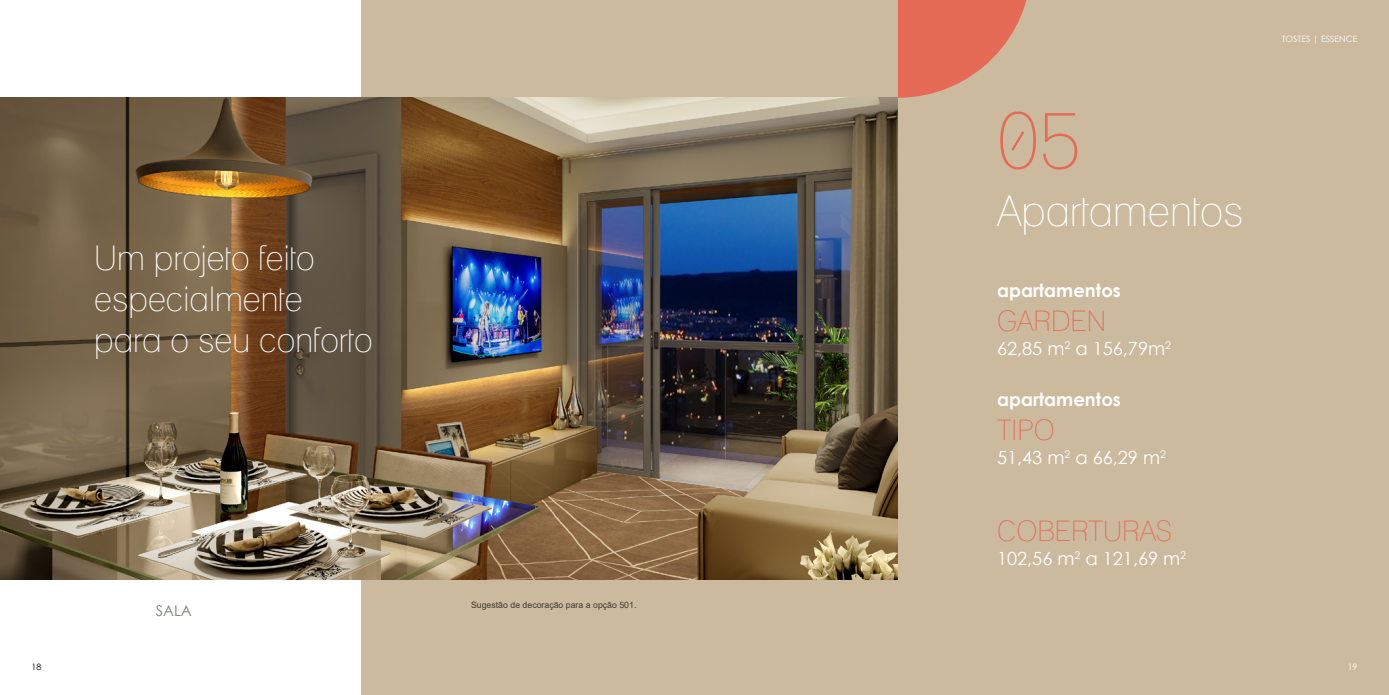
<style>
.page{position:relative;width:1389px;height:695px;background:#fff}
.page>*{position:absolute;margin:0;border:0;box-sizing:border-box;transform-origin:0 0}
.t1{font:condensed 80.76px "Lane";color:#e56b57}
.t2{font:condensed 42.35px "Lane";color:#fff}
.t3{font:condensed 34.12px/40.9px "Lane";color:#fff}
.t4{font:condensed 28.35px "Lane";color:#e56b57}
.t5{font:18.2px "Century Gothic";color:#fff}
.t6{font:700 18.2px "Century Gothic";color:#fff}
.t7{font:14.88px "Century Gothic";color:#7b837b}
.t8{font:8.75px "Arial";color:#000}
.t9{font:8.75px "Century Gothic";color:#fff}
.t10{font:8.75px "Century Gothic";color:#000}
</style>
<div class="page">
<div style="left:362px;top:0;width:1027px;height:694px;background:#ccba9e"></div>
<img style="left:0;top:98px;width:898px;height:481px">
<svg style="left:898px;top:0;width:129px;height:98px"></svg>
<h3 class="t3" style="left:94px;top:237px;width:280px">Um projeto feito especialmente para o seu conforto</h3>
<p class="t7" style="left:156px;top:599px;width:38px">SALA</p>
<p class="t8" style="left:471px;top:598px;width:167px">Sugestão de decoração para a opção 501.</p>
<h1 class="t1" style="left:997px;top:90px;width:86px">05</h1>
<h2 class="t2" style="left:997px;top:185px;width:248px">Apartamentos</h2>
<p class="t6" style="left:997px;top:276px;width:125px">apartamentos</p>
<h3 class="t4" style="left:997px;top:303px;width:110px">GARDEN</h3>
<p class="t5" style="left:997px;top:335px;width:175px">62,85 m<sup>2</sup> a 156,79m<sup>2</sup></p>
<p class="t6" style="left:997px;top:385px;width:125px">apartamentos</p>
<h3 class="t4" style="left:997px;top:412px;width:59px">TIPO</h3>
<p class="t5" style="left:997px;top:444px;width:170px">51,43 m<sup>2</sup> a 66,29 m<sup>2</sup></p>
<h3 class="t4" style="left:997px;top:513px;width:177px">COBERTURAS</h3>
<p class="t5" style="left:997px;top:545px;width:190px">102,56 m<sup>2</sup> a 121,69 m<sup>2</sup></p>
<p class="t9" style="left:1282px;top:32px;width:77px">TOSTES | ESSENCE</p>
<p class="t10" style="left:32px;top:660px;width:11px">18</p>
<p class="t9" style="left:1348px;top:660px;width:11px">19</p>
</div>
